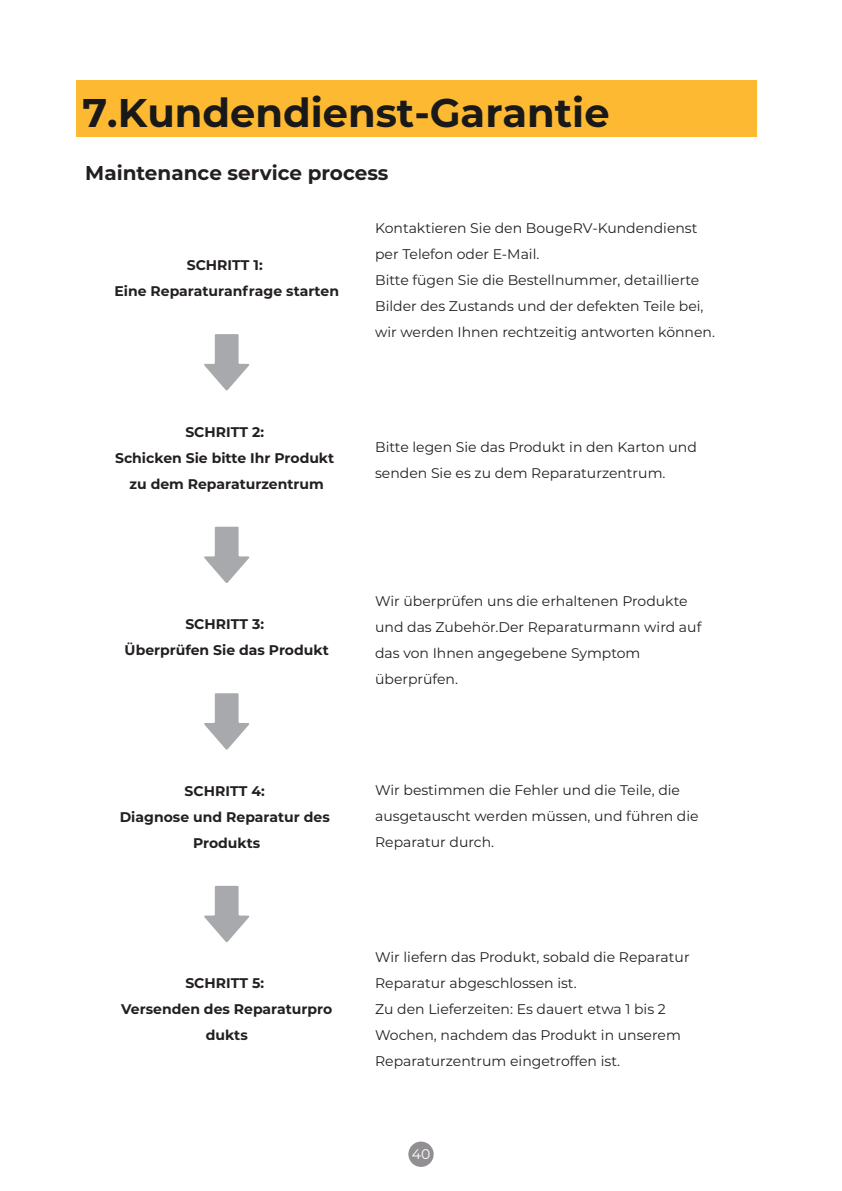
<style>
.page{position:relative;width:842px;height:1191px;background:#fff}
.page>*{position:absolute;margin:0;border:0;box-sizing:border-box;transform-origin:0 0}
.t1{font:700 40px "Montserrat";color:#191919}
.t2{font:700 20px "Montserrat";color:#231f20}
.t3{font:14px/26px "Montserrat";color:#231f20}
.t4{font:700 14px/26px "Montserrat";color:#231f20;text-align:center}
.t5{font:14px "Montserrat";color:#fff}
</style>
<div class="page">
<div style="left:408px;top:1141px;width:26px;height:25px;background:#928f93;border-radius:50%"></div>
<div style="left:77px;top:80px;width:680px;height:56px;background:#fdb931"></div>
<svg style="left:204px;top:334px;width:46px;height:56px"></svg>
<svg style="left:204px;top:527px;width:46px;height:56px"></svg>
<svg style="left:204px;top:693px;width:46px;height:56px"></svg>
<svg style="left:204px;top:886px;width:46px;height:56px"></svg>
<h1 class="t1" style="left:83px;top:84px;width:529px">7.Kundendienst-Garantie</h1>
<h2 class="t2" style="left:85px;top:159px;width:305px">Maintenance service process</h2>
<p class="t4" style="left:114px;top:251px;width:226px">SCHRITT 1:<br>Eine Reparaturanfrage starten</p>
<p class="t4" style="left:115px;top:418px;width:221px">SCHRITT 2:<br>Schicken Sie bitte Ihr Produkt zu dem Reparaturzentrum</p>
<p class="t3" style="left:375px;top:214px;width:341px">Kontaktieren Sie den BougeRV-Kundendienst per Telefon oder E-Mail.<br>Bitte fügen Sie die Bestellnummer, detaillierte Bilder des Zustands und der defekten Teile bei, wir werden Ihnen rechtzeitig antworten können.</p>
<p class="t3" style="left:375px;top:433px;width:323px">Bitte legen Sie das Produkt in den Karton und senden Sie es zu dem Reparaturzentrum.</p>
<p class="t4" style="left:125px;top:610px;width:206px">SCHRITT 3:<br>Überprüfen Sie das Produkt</p>
<p class="t3" style="left:375px;top:587px;width:328px">Wir überprüfen uns die erhaltenen Produkte und das Zubehör.Der Reparaturmann wird auf das von Ihnen angegebene Symptom überprüfen.</p>
<p class="t4" style="left:120px;top:777px;width:212px">SCHRITT 4:<br>Diagnose und Reparatur des<br>Produkts</p>
<p class="t3" style="left:375px;top:776px;width:325px">Wir bestimmen die Fehler und die Teile, die ausgetauscht werden müssen, und führen die<br>Reparatur durch.</p>
<p class="t4" style="left:121px;top:969px;width:212px">SCHRITT 5:<br>Versenden des Reparaturpro dukts</p>
<p class="t3" style="left:375px;top:944px;width:316px">Wir liefern das Produkt, sobald die Reparatur Reparatur abgeschlossen ist.<br>Zu den Lieferzeiten: Es dauert etwa 1 bis 2<br>Wochen, nachdem das Produkt in unserem Reparaturzentrum eingetroffen ist.</p>
<p class="t5" style="left:412px;top:1144px;width:20px">40</p>
</div>
